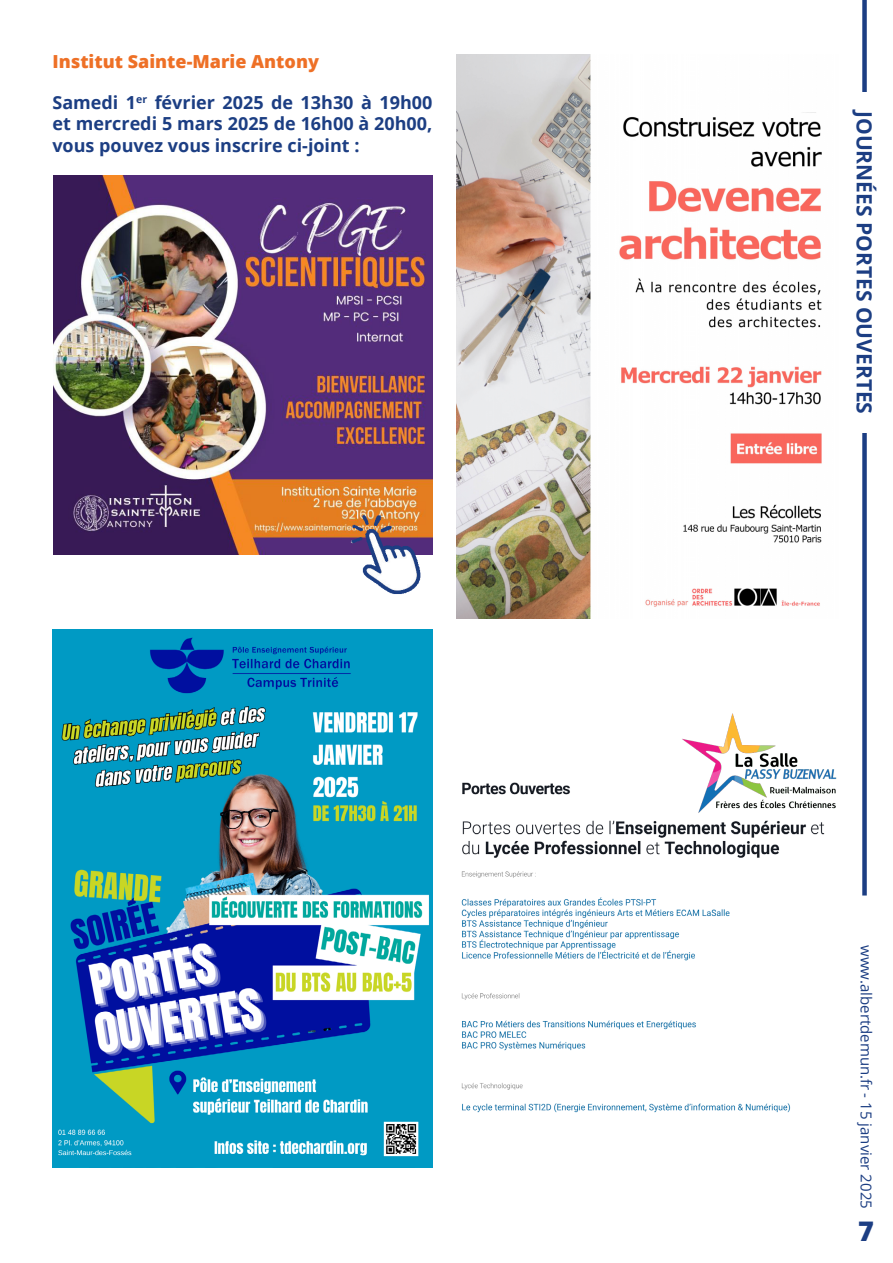
<style>
.page{position:relative;width:893px;height:1263px;background:#fff}
.page>*{position:absolute;margin:0;border:0;box-sizing:border-box;transform-origin:0 0}
.t1{font:800 27px "Open Sans";color:#1c3e83}
.t2{font:700 21px "Open Sans";color:#1c3e83}
.t3{font:700 18px/21.6px "Open Sans";color:#1c3e83;text-align:justify}
.t4{font:800 18px "Open Sans";color:#ee7026}
.t5{font:15px "Open Sans";color:#1c3e83}
</style>
<div class="page">
<div style="left:862px;top:0;width:5px;height:895px;background:#1c3e83"></div>
<div style="left:838px;top:92px;width:53px;height:341px;background:#fff"></div>
<img style="left:54px;top:176px;width:378px;height:378px">
<img style="left:323px;top:492px;width:110px;height:102px">
<img style="left:52px;top:629px;width:380px;height:539px">
<img style="left:457px;top:54px;width:365px;height:565px">
<img style="left:461px;top:782px;width:364px;height:331px">
<img style="left:681px;top:713px;width:156px;height:102px">
<p class="t4" style="left:52px;top:48px;width:268px">Institut Sainte-Marie Antony</p>
<p class="t3" style="left:52px;top:91px;width:381px">Samedi 1<sup>er</sup> février 2025 de 13h30 à 19h00 et mercredi 5 mars 2025 de 16h00 à 20h00, vous pouvez vous inscrire ci-joint :</p>
<p class="t2" style="left:879px;top:111px;width:305px;rotate:90deg">JOURNÉES PORTES OUVERTES</p>
<p class="t5" style="left:876px;top:945px;width:265px;rotate:90deg">www.albertdemun.fr - 15 janvier 2025</p>
<h1 class="t1" style="left:858px;top:1211px;width:17px">7</h1>
</div>
